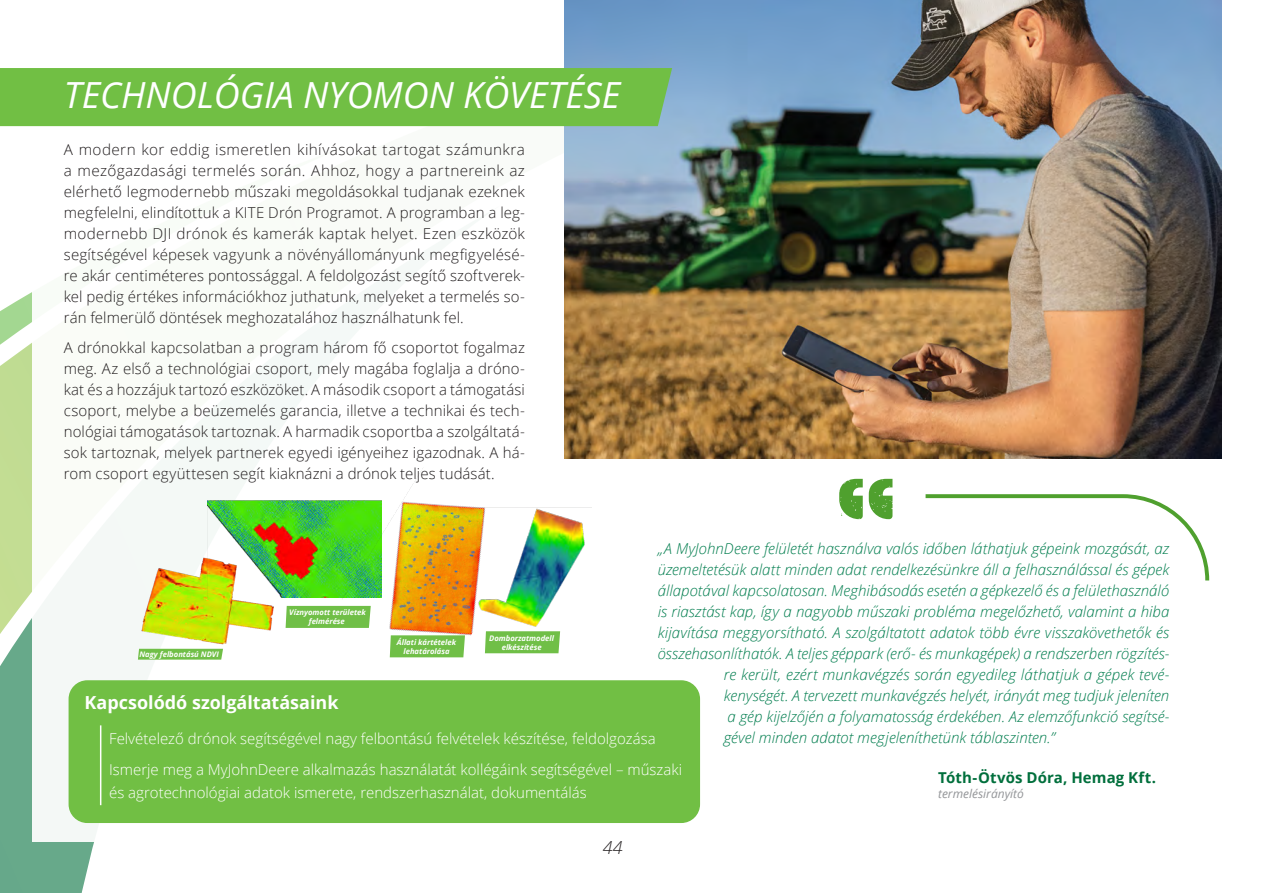
<style>
.page{position:relative;width:1263px;height:893px;background:#fff}
.page>*{position:absolute;margin:0;border:0;box-sizing:border-box;transform-origin:0 0}
.t1{font:italic 36px "Open Sans";color:#fff}
.t2{font:700 18px "Open Sans";color:#fff}
.t3{font:italic 300 18px "Open Sans";color:#231f20}
.t4{font:300 15px/21px "Open Sans";letter-spacing:.005em;color:#231f20;text-align:justify}
.t5{font:italic 300 15px "Open Sans";color:#007d4e}
.t6{font:300 15px/31px "Open Sans";color:#fff}
.t7{font:700 15px "Open Sans";letter-spacing:.005em;color:#006f3c}
.t8{font:italic 12px "Open Sans";color:#939598}
.t9{font:italic 700 7.65px/8.7px "Open Sans";color:#fff;text-align:center}
</style>
<div class="page">
<svg style="left:0;top:292px;width:94px;height:601px;background:#9ac699"></svg>
<div style="left:32px;top:48px;width:1231px;height:794px;background:#fff"></div>
<img style="left:565px;top:0;width:656px;height:458px">
<div style="left:0;top:68px;width:672px;height:58px;background:#71bf44"></div>
<img style="left:136px;top:538px;width:146px;height:117px">
<img style="left:208px;top:500px;width:133px;height:97px">
<img style="left:341px;top:468px;width:192px;height:190px">
<img style="left:474px;top:508px;width:111px;height:123px">
<svg style="left:138px;top:649px;width:85px;height:11px"></svg>
<div style="left:286px;top:606px;width:85px;height:22px;background:#70bf47"></div>
<svg style="left:390px;top:635px;width:75px;height:22px;background:#74c04c"></svg>
<svg style="left:485px;top:631px;width:75px;height:22px;background:#73c04b"></svg>
<div style="left:69px;top:681px;width:630px;height:141px;background:#71bf44;border-radius:18px"></div>
<div style="left:69px;top:680px;width:631px;height:143px;border:2px solid #71bf44;border-radius:18px"></div>
<hr style="left:100px;top:725px;width:1px;height:80px;background:#fff">
<svg style="left:869px;top:479px;width:23px;height:40px"></svg>
<svg style="left:839px;top:479px;width:24px;height:40px"></svg>
<svg style="left:925px;top:494px;width:284px;height:86px"></svg>
<h1 class="t1" style="left:64px;top:71px;width:558px">TECHNOLÓGIA NYOMON KÖVETÉSE</h1>
<p class="t4" style="left:64px;top:139px;width:463px">A modern kor eddig ismeretlen kihívásokat tartogat számunkra a mezőgazdasági termelés során. Ahhoz, hogy a partnereink az elérhető legmodernebb műszaki megoldásokkal tudjanak ezeknek megfelelni, elindítottuk a KITE Drón Programot. A programban a leg&shy;modernebb DJI drónok és kamerák kaptak helyet. Ezen eszközök segítségével képesek vagyunk a növényállományunk megfigyelésé&shy;re akár centiméteres pontossággal. A feldolgozást segítő szoftverek&shy;kel pedig értékes információkhoz juthatunk, melyeket a termelés so&shy;rán felmerülő döntések meghozatalához használhatunk fel.</p>
<p class="t4" style="left:64px;top:336px;width:463px">A drónokkal kapcsolatban a program három fő csoportot fogalmaz meg. Az első a technológiai csoport, mely magába foglalja a dróno&shy;kat és a hozzájuk tartozó eszközöket. A második csoport a támogatási csoport, melybe a beüzemelés garancia, illetve a technikai és tech&shy;nológiai támogatások tartoznak. A harmadik csoportba a szolgáltatá&shy;sok tartoznak, melyek partnerek egyedi igényeihez igazodnak. A há&shy;rom csoport együttesen segít kiaknázni a drónok teljes tudását.</p>
<p class="t5" style="left:658px;top:539px;width:513px">„A MyJohnDeere felületét használva valós időben láthatjuk gépeink mozgását, az</p>
<p class="t5" style="left:658px;top:560px;width:513px">üzemeltetésük alatt minden adat rendelkezésünkre áll a felhasználással és gépek</p>
<p class="t5" style="left:658px;top:581px;width:513px">állapotával kapcsolatosan. Meghibásodás esetén a gépkezelő és a felülethasználó</p>
<p class="t5" style="left:658px;top:602px;width:513px">is riasztást kap, így a nagyobb műszaki probléma megelőzhető, valamint a hiba</p>
<p class="t5" style="left:658px;top:623px;width:513px">kijavítása meggyorsítható. A szolgáltatott adatok több évre visszakövethetők és</p>
<p class="t5" style="left:658px;top:644px;width:513px">összehasonlíthatók. A teljes géppark (erő- és munkagépek) a rendszerben rögzítés-</p>
<p class="t5" style="left:724px;top:665px;width:447px">re került, ezért munkavégzés során egyedileg láthatjuk a gépek tevé-</p>
<p class="t5" style="left:724px;top:686px;width:447px">kenységét. A tervezett munkavégzés helyét, irányát meg tudjuk jeleníten</p>
<p class="t5" style="left:728px;top:707px;width:443px">a gép kijelzőjén a folyamatosság érdekében. Az elemzőfunkció segítsé-</p>
<p class="t5" style="left:724px;top:728px;width:333px">gével minden adatot megjeleníthetünk táblaszinten.”</p>
<p class="t7" style="left:938px;top:767px;width:219px">Tóth-Ötvös Dóra, Hemag Kft.</p>
<p class="t8" style="left:938px;top:785px;width:87px">termelésirányító</p>
<p class="t9" style="left:289px;top:608px;width:78px">Víznyomott területek felmérése</p>
<p class="t9" style="left:397px;top:638px;width:61px">Állati kártételek lehatárolása</p>
<p class="t9" style="left:489px;top:633px;width:66px">Domborzatmodell elkészítése</p>
<p class="t9" style="left:139px;top:650px;width:81px">Nagy felbontású NDVI</p>
<p class="t2" style="left:85px;top:690px;width:255px">Kapcsolódó szolgáltatásaink</p>
<p class="t6" style="left:109px;top:723px;width:574px">Felvételező drónok segítségével nagy felbontású felvételek készítése, feldolgozása<br>Ismerje meg a MyJohnDeere alkalmazás használatát kollégáink segítségével – műszaki</p>
<p class="t6" style="left:109px;top:776px;width:479px">és agrotechnológiai adatok ismerete, rendszerhasználat, dokumentálás</p>
<p class="t3" style="left:603px;top:835px;width:21px">44</p>
</div>
